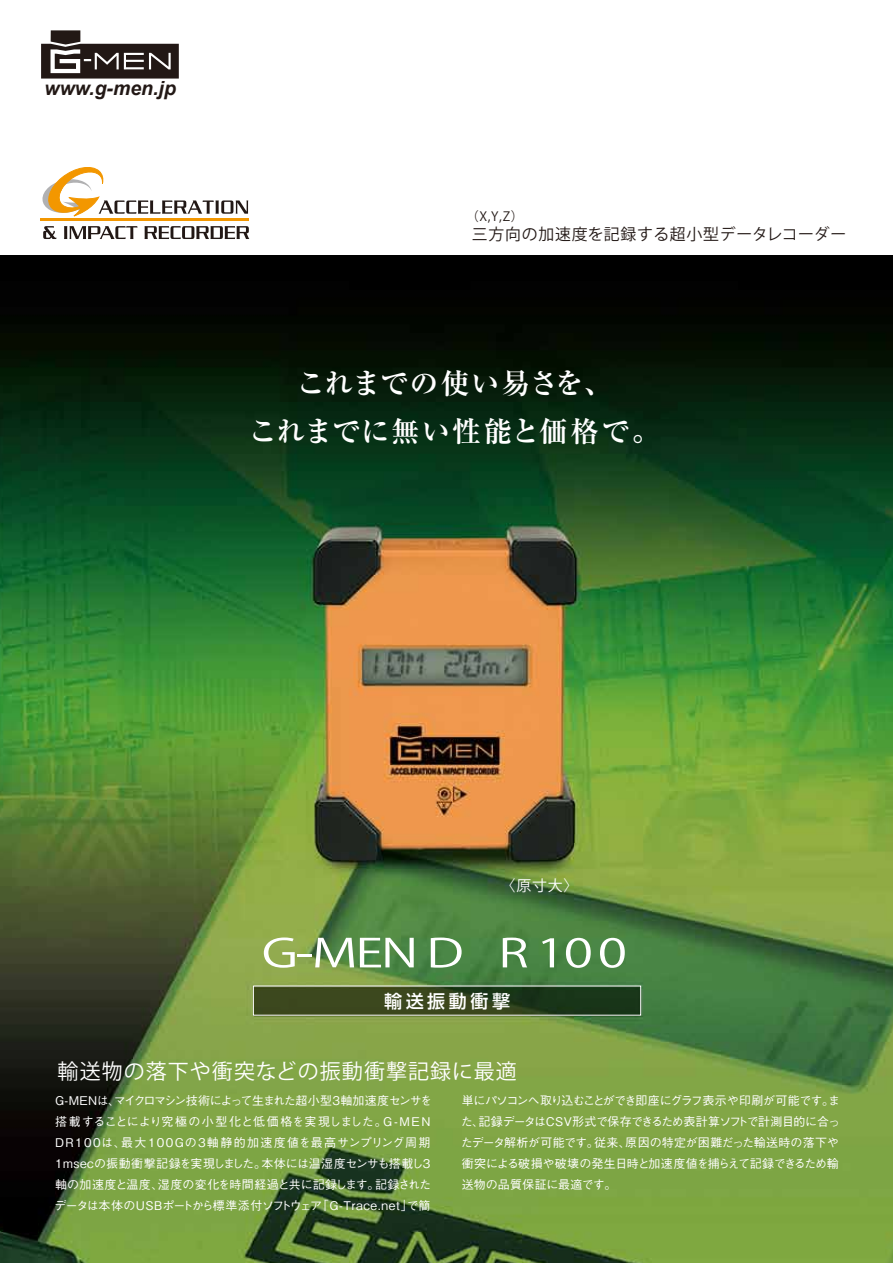
<style>
.page{position:relative;width:893px;height:1263px;background:#fff}
.page>*{position:absolute;margin:0;border:0;box-sizing:border-box;transform-origin:0 0}
.t1{font:900 38.85px "Helvetica";letter-spacing:-.03em;color:#fff;scale:1.35 1}
.t2{font:700 28.5px/47.1px "Ryumin Pro";letter-spacing:.025em;color:#fff;text-align:center}
.t3{font:700 21px "Gothic MB101 Pro De";letter-spacing:.05em;color:#fff}
.t4{font:italic 700 19.5px "Arial";color:#221815}
.t5{font:500 18px "Shin Go Pro";letter-spacing:.2em;color:#fff}
.t6{font:700 15.9px "Gothic MB101 Pro De";letter-spacing:.05em;color:#221815}
.t7{font:500 15px "Gothic MB101 Pro";color:#fff}
.t8{font:700 12.75px "Gothic MB101 Pro De";color:#221815}
.t9{font:500 12px/21px "Gothic BBB Pro";letter-spacing:.015em;color:#fff}
.t10{font:500 12px/21px "Gothic BBB Pro";letter-spacing:-.035em;color:#fff}
</style>
<div class="page">
<img style="left:0;top:255px;width:893px;height:1008px">
<svg style="left:41px;top:30px;width:138px;height:49px"></svg>
<svg style="left:255px;top:988px;width:384px;height:25px;fill:#3b461c"></svg>
<svg style="left:43px;top:226px;width:13px;height:13px"></svg>
<svg style="left:64px;top:226px;width:73px;height:13px"></svg>
<svg style="left:144px;top:226px;width:105px;height:13px"></svg>
<hr style="left:41px;top:218px;width:208px;height:3px;background:#f39700">
<svg style="left:42px;top:167px;width:206px;height:50px"></svg>
<p class="t4" style="left:45px;top:76px;width:133px">www.g-men.jp</p>
<p class="t8" style="left:466px;top:209px;width:59px">（X,Y,Z）</p>
<p class="t6" style="left:472px;top:225px;width:376px">三方向の加速度を記録する超小型データレコーダー</p>
<p class="t2" style="left:249px;top:358px;width:413px">これまでの使い易さを、<br>これまでに無い性能と価格で。</p>
<p class="t7" style="left:501px;top:877px;width:79px">〈原寸大〉</p>
<p class="t1" style="left:262px;top:931px;width:272px">G-MEN D R 100</p>
<p class="t5" style="left:384px;top:986px;width:127px">輸送振動衝撃</p>
<p class="t3" style="left:58px;top:1059px;width:461px">輸送物の落下や衝突などの振動衝撃記録に最適</p>
<p class="t9" style="left:55px;top:1089px;width:379px">G-MENは、マイクロマシン技術によって生まれた超小型3軸加速度センサを搭載することにより究極の小型化と低価格を実現しました。G-MEN DR100は、最大100Gの3軸静的加速度値を最高サンプリング周期1msecの振動衝撃記録を実現しました。本体には温湿度センサも搭載し3軸の加速度と温度、湿度の変化を時間経過と共に記録します。記録されたデータは本体のUSBポートから標準添付ソフトウェア「G-Trace.net」で簡</p>
<p class="t10" style="left:461px;top:1089px;width:381px">単にパソコンへ取り込むことができ即座にグラフ表示や印刷が可能です。また、記録データはCSV形式で保存できるため表計算ソフトで計測目的に合ったデータ解析が可能です。従来、原因の特定が困難だった輸送時の落下や衝突による破損や破壊の発生日時と加速度値を捕らえて記録できるため輸送物の品質保証に最適です。</p>
</div>
